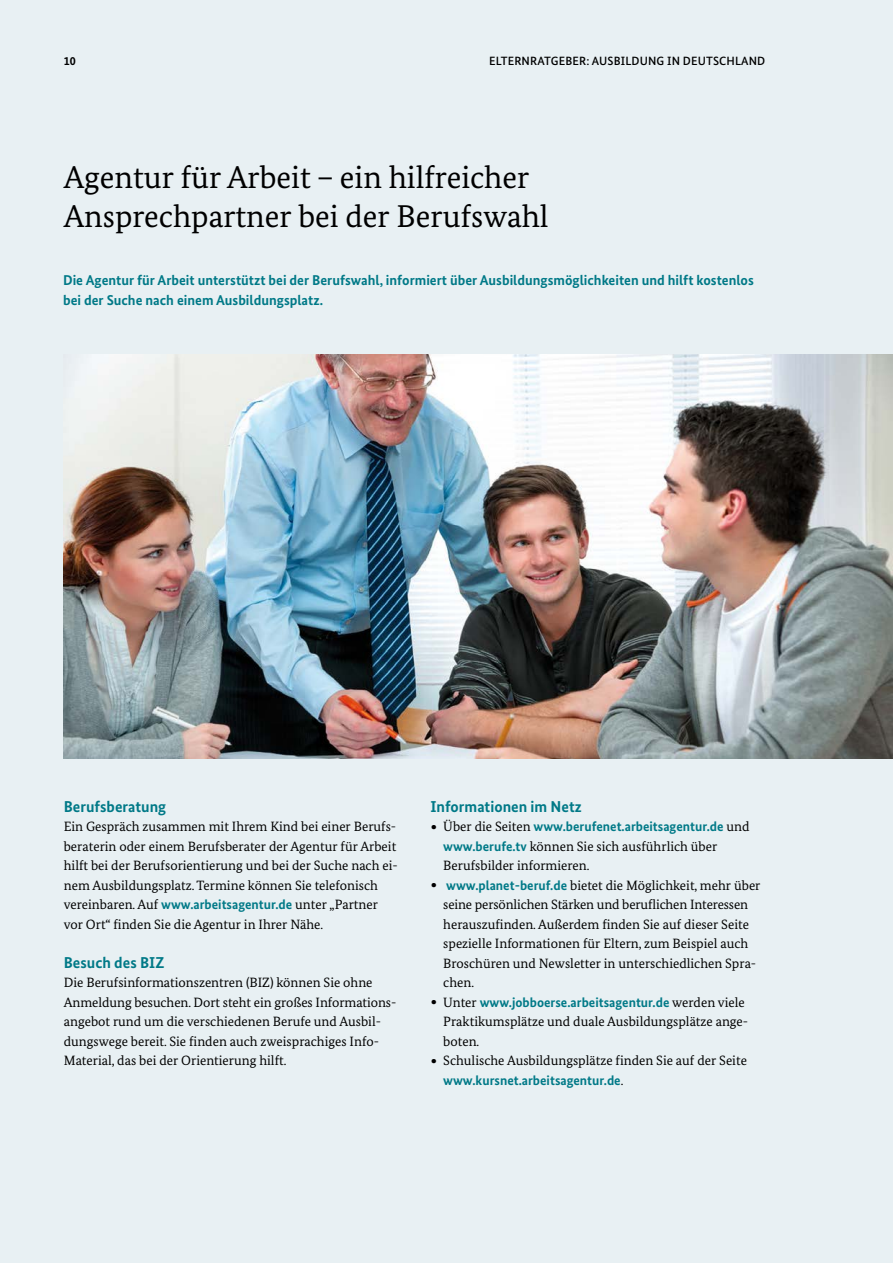
<style>
.page{position:relative;width:893px;height:1263px;background:#e8f0f3}
.page>*{position:absolute;margin:0;border:0;box-sizing:border-box;transform-origin:0 0}
.t1{font:31.5px/39px "Bundes Serif";color:#000}
.t2{font:700 15.75px "Bundes Sans";color:#007987}
.t3{font:700 14.25px/19.5px "Bundes Sans";color:#007987}
.t4{font:13.5px/19.5px "Bundes Serif";color:#000}
.t5{font:500 12px "Bundes Sans";letter-spacing:.01em;color:#000}
.t6{font:700 12px "Bundes Sans";color:#000}
.s1{font-family:"Bundes Sans";font-weight:700;color:#007987}
.s2{font-size:21px}
</style>
<div class="page">
<img style="left:64px;top:354px;width:829px;height:404px">
<p class="t6" style="left:64px;top:53px;width:13px">10</p>
<p class="t5" style="left:489px;top:53px;width:278px">ELTERNRATGEBER: AUSBILDUNG IN DEUTSCHLAND</p>
<h2 class="t1" style="left:64px;top:157px;width:486px">Agentur für Arbeit – ein hilfreicher<br>Ansprechpartner bei der Berufswahl</h2>
<p class="t3" style="left:63px;top:271px;width:692px">Die Agentur für Arbeit unterstützt bei der Berufswahl, informiert über Ausbildungsmöglichkeiten und hilft kostenlos bei der Suche nach einem Ausbildungsplatz.</p>
<h3 class="t2" style="left:64px;top:797px;width:104px">Berufsberatung</h3>
<p class="t4" style="left:64px;top:817px;width:335px">Ein Gespräch zusammen mit Ihrem Kind bei einer Berufs&shy;beraterin oder einem Berufsberater der Agentur für Arbeit hilft bei der Berufsorientierung und bei der Suche nach ei&shy;nem Ausbildungsplatz. Termine können Sie telefonisch vereinbaren. Auf <span class="s1">www.arbeitsagentur.de</span> unter „Partner vor Ort“ finden Sie die Agentur in Ihrer Nähe.</p>
<h3 class="t2" style="left:64px;top:953px;width:102px">Besuch des BIZ</h3>
<p class="t4" style="left:64px;top:973px;width:334px">Die Berufsinformationszentren (BIZ) können Sie ohne Anmeldung besuchen. Dort steht ein großes Informations&shy;angebot rund um die verschiedenen Berufe und Ausbil&shy;dungswege bereit. Sie finden auch zweisprachiges Info-Material, das bei der Orientierung hilft.</p>
<h3 class="t2" style="left:431px;top:797px;width:153px">Informationen im Netz</h3>
<p class="t4" style="left:443px;top:817px;width:308px;text-indent:-13px"><span class="s2">∙</span> Über die Seiten <span class="s1">www.berufenet.arbeitsagentur.de</span> und <span class="s1">www.berufe.tv</span> können Sie sich ausführlich über<br>Berufsbilder informieren.</p>
<p class="t4" style="left:443px;top:875px;width:319px;text-indent:-13px"><span class="s2">∙</span> <span class="s1">www.planet-beruf.de</span> bietet die Möglichkeit, mehr über seine persönlichen Stärken und beruflichen Interessen herauszufinden. Außerdem finden Sie auf dieser Seite spezielle Informationen für Eltern, zum Beispiel auch Broschüren und Newsletter in unterschiedlichen Spra&shy;chen.</p>
<p class="t4" style="left:443px;top:992px;width:306px;text-indent:-13px"><span class="s2">∙</span> Unter <span class="s1">www.jobboerse.arbeitsagentur.de</span> werden viele<br>Praktikumsplätze und duale Ausbildungsplätze ange&shy;boten.</p>
<p class="t4" style="left:443px;top:1051px;width:305px;text-indent:-13px"><span class="s2">∙</span> Schulische Ausbildungsplätze finden Sie auf der Seite <span class="s1">www.kursnet.arbeitsagentur.de</span>.</p>
</div>
